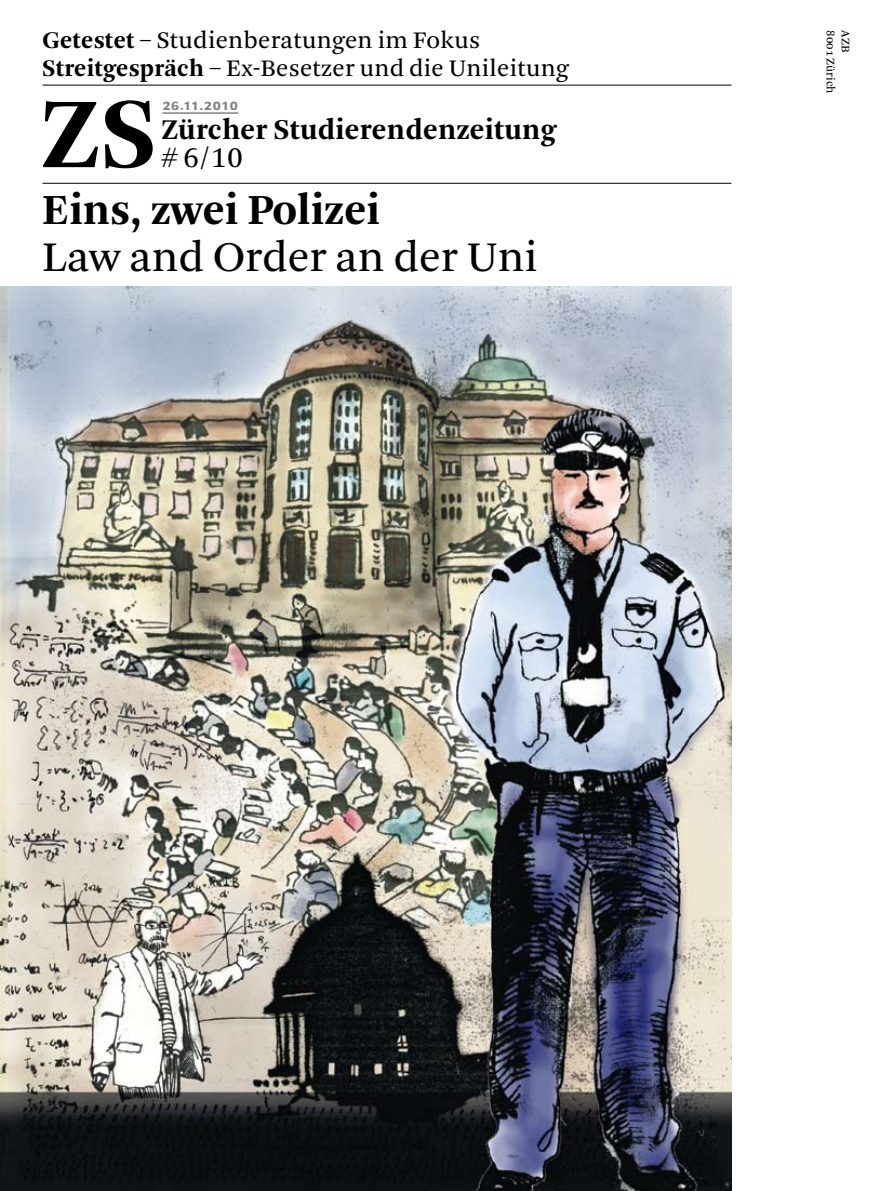
<style>
.page{position:relative;width:893px;height:1191px;background:#fff}
.page>*{position:absolute;margin:0;border:0;box-sizing:border-box;transform-origin:0 0}
.t1{font:700 105px "Arnhem";color:#000}
.t2{font:700 45px "Arnhem";color:#000}
.t3{font:44.25px "Arnhem Blond";color:#000}
.t4{font:700 30px "Arnhem";letter-spacing:.01em;color:#000}
.t5{font:30px "Arnhem Blond";color:#000}
.t6{font:24.9px/27.6px "Arnhem Blond";letter-spacing:.01em;color:#000}
.t7{font:12.15px "Arnhem Blond";color:#000}
.t8{font:700 10.5px "Doric LT Std";letter-spacing:-.025em;color:#808285}
.s1{font-family:"Arnhem";font-weight:700}
.s2{font-size:27px}
</style>
<div class="page">
<img style="left:0;top:286px;width:731px;height:905px">
<hr style="left:162px;top:112px;width:76px;height:2px;background:#808285">
<hr style="left:43px;top:183px;width:688px;height:1px;background:#000">
<hr style="left:43px;top:85px;width:688px;height:1px;background:#000">
<p class="t6" style="left:43px;top:27px;width:528px"><span class="s1">Getestet</span> – Studienberatungen im Fokus<br><span class="s1">Streitgespräch</span> – Ex-Besetzer und die Unileitung</p>
<p class="t8" style="left:162px;top:97px;width:78px">26.11.2010</p>
<p class="t4" style="left:161px;top:113px;width:398px">Zürcher Studierendenzeitung</p>
<h1 class="t1" style="left:40px;top:75px;width:118px">ZS</h1>
<p class="t5" style="left:160px;top:141px;width:85px"><span class="s2">#</span>6/10</p>
<h2 class="t2" style="left:42px;top:185px;width:339px">Eins, zwei Polizei</h2>
<h3 class="t3" style="left:42px;top:232px;width:497px">Law and Order an der Uni</h3>
<p class="t7" style="left:837px;top:30px;width:65px;rotate:90deg">8001 Zürich</p>
<p class="t7" style="left:852px;top:30px;width:23px;rotate:90deg">AZB</p>
</div>
